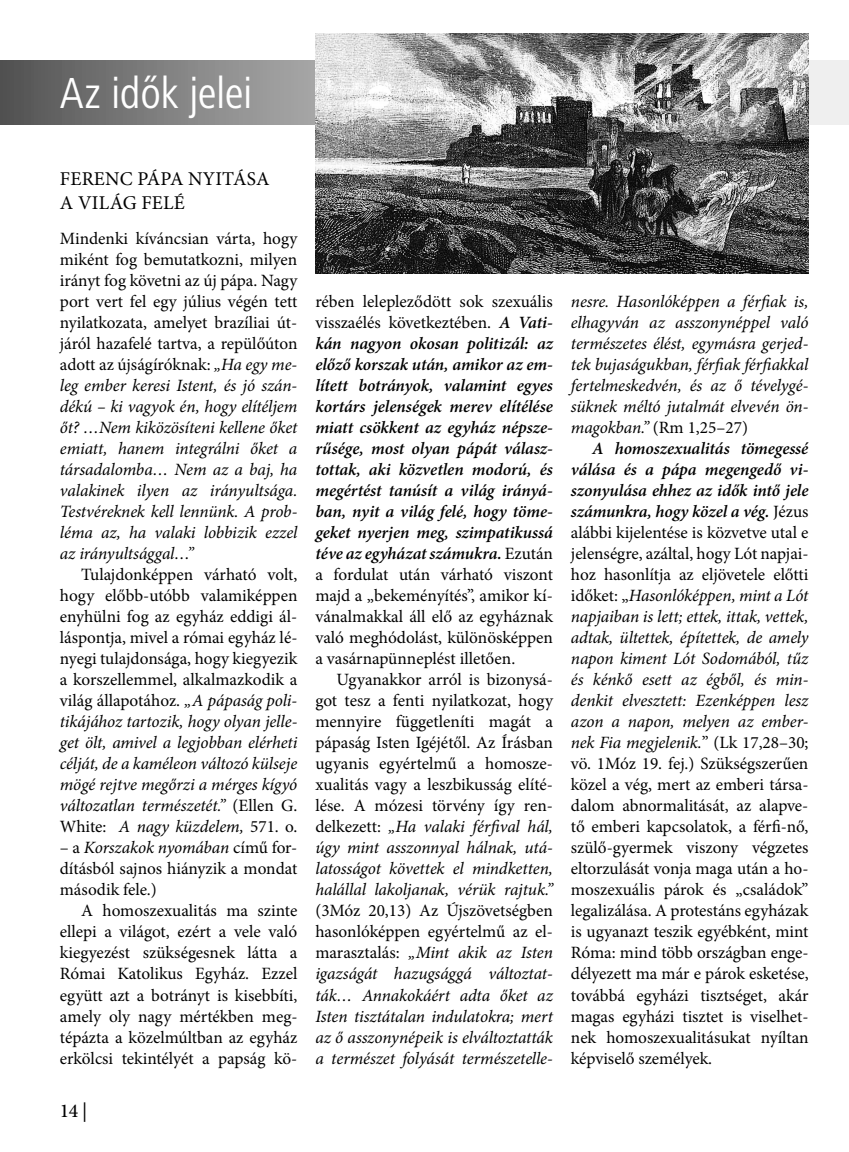
<style>
.page{position:relative;width:849px;height:1152px;background:#fff}
.page>*{position:absolute;margin:0;border:0;box-sizing:border-box;transform-origin:0 0}
.t1{font:condensed 45px "Frutiger Next LT";letter-spacing:-.01em;color:#fff}
.t2{font:19.5px/23.4px "Minion Pro";letter-spacing:.01em;color:#000}
.t3{font:500 19.5px "Minion Pro";color:#000}
.t4{font:17.25px/21px "Minion Pro";color:#000;text-align:justify}
.t5{font:italic 17.25px/21px "Minion Pro";letter-spacing:-.01em;color:#000;text-align:justify}
.t6{font:italic 600 17.25px/21px "Minion Pro";color:#000;text-align:justify}
.s1{font-style:normal}
.s2{font-style:italic}
.s3{font-weight:400;font-style:normal}
.s4{font-weight:600;font-style:italic}
</style>
<div class="page">
<svg style="left:0;top:60px;width:849px;height:64px;background:#8a8a8a"></svg>
<img style="left:315px;top:33px;width:493px;height:240px">
<h1 class="t1" style="left:60px;top:67px;width:194px">Az idők jelei</h1>
<p class="t2" style="left:60px;top:167px;width:211px">FERENC PÁPA NYITÁSA<br>A VILÁG FELÉ</p>
<p class="t5" style="left:60px;top:228px;width:239px"><span class="s1">Mindenki kíváncsian várta, hogy miként fog bemutatkozni, milyen irányt fog követni az új pápa. Nagy port vert fel egy július végén tett nyilatkozata, amelyet brazíliai út&shy;járól hazafelé tartva, a repülőúton adott az újságíróknak:</span> „Ha egy me&shy;leg ember keresi Istent, és jó szán&shy;dékú – ki vagyok én, hogy elítéljem őt? …Nem kiközösíteni kellene őket emiatt, hanem integrálni őket a társadalomba… Nem az a baj, ha valakinek ilyen az irányultsága.<br>Testvéreknek kell lennünk. A prob&shy;léma az, ha valaki lobbizik ezzel az irányultsággal…”</p>
<p class="t4" style="left:60px;top:564px;width:239px;text-indent:21px">Tulajdonképpen várható volt, hogy előbb-utóbb valamiképpen enyhülni fog az egyház eddigi ál&shy;láspontja, mivel a római egyház lé&shy;nyegi tulajdonsága, hogy kiegyezik a korszellemmel, alkalmazkodik a világ állapotához. <span class="s2">„A pápaság poli&shy;tikájához tartozik, hogy olyan jelle&shy;get ölt, amivel a legjobban elérheti célját, de a kaméleon változó külseje mögé rejtve megőrzi a mérges kígyó változatlan természetét.”</span> (Ellen G.<br>White: <span class="s2">A nagy küzdelem,</span> 571. o.</p>
<p class="t4" style="left:60px;top:837px;width:239px">– a <span class="s2">Korszakok nyomában</span> című for&shy;dításból sajnos hiányzik a mondat második fele.)</p>
<p class="t4" style="left:60px;top:900px;width:239px;text-indent:21px">A homoszexualitás ma szinte ellepi a világot, ezért a vele való kiegyezést szükségesnek látta a Római Katolikus Egyház. Ezzel együtt azt a botrányt is kisebbíti, amely oly nagy mértékben meg&shy;tépázta a közelmúltban az egyház erkölcsi tekintélyét a papság kö-</p>
<p class="t3" style="left:60px;top:1097px;width:29px">14 |</p>
<p class="t6" style="left:315px;top:291px;width:239px"><span class="s3">rében lelepleződött sok szexuális visszaélés következtében.</span> A Vati&shy;kán nagyon okosan politizál: az előző korszak után, amikor az em&shy;lített botrányok, valamint egyes kortárs jelenségek merev elítélése miatt csökkent az egyház népsze&shy;rűsége, most olyan pápát válasz&shy;tottak, aki közvetlen modorú, és megértést tanúsít a világ irányá&shy;ban, nyit a világ felé, hogy töme&shy;geket nyerjen meg, szimpatikussá téve az egyházat számukra. <span class="s3">Ezután a fordulat után várható viszont majd a „bekeményítés”, amikor kí&shy;vánalmakkal áll elő az egyháznak való meghódolást, különösképpen a vasárnapünneplést illetően.</span></p>
<p class="t4" style="left:315px;top:669px;width:239px;text-indent:21px">Ugyanakkor arról is bizonysá&shy;got tesz a fenti nyilatkozat, hogy mennyire függetleníti magát a pápaság Isten Igéjétől. Az Írásban ugyanis egyértelmű a homosze&shy;xualitás vagy a leszbikusság elíté&shy;lése. A mózesi törvény így ren&shy;delkezett: <span class="s2">„Ha valaki férfival hál, úgy mint asszonnyal hálnak, utá&shy;latosságot követtek el mindketten, halállal lakoljanak, vérük rajtuk.”</span></p>
<p class="t5" style="left:315px;top:900px;width:239px"><span class="s1">(3Móz 20,13) Az Újszövetségben hasonlóképpen egyértelmű az el&shy;marasztalás:</span> „Mint akik az Isten igazságát hazugsággá változtat&shy;ták… Annakokáért adta őket az Isten tisztátalan indulatokra; mert az ő asszonynépeik is elváltoztatták a természet folyását természetelle-</p>
<p class="t5" style="left:571px;top:291px;width:239px">nesre. Hasonlóképpen a férfiak is, elhagyván az asszonynéppel való természetes élést, egymásra gerjed&shy;tek bujaságukban, férfiak férfiakkal fertelmeskedvén, és az ő tévelygé&shy;süknek méltó jutalmát elvevén ön&shy;magokban.” <span class="s1">(Rm 1,25–27)</span></p>
<p class="t4" style="left:571px;top:438px;width:239px;text-indent:21px"><span class="s4">A homoszexualitás tömegessé válása és a pápa megengedő vi&shy;szonyulása ehhez az idők intő jele számunkra, hogy közel a vég.</span> Jézus alábbi kijelentése is közvetve utal e jelenségre, azáltal, hogy Lót napjai&shy;hoz hasonlítja az eljövetele előtti időket: „<span class="s2">Hasonlóképpen, mint a Lót napjaiban is lett; ettek, ittak, vettek, adtak, ültettek, építettek, de amely napon kiment Lót Sodomából, tűz és kénkő esett az égből, és min&shy;denkit elvesztett: Ezenképpen lesz azon a napon, melyen az ember&shy;nek Fia megjelenik.</span>” (Lk 17,28–30; vö. 1Móz 19. fej.) Szükségszerűen közel a vég, mert az emberi társa&shy;dalom abnor malitását, az alapve&shy;tő emberi kapcsolatok, a férfi-nő, szülő-gyermek viszony végzetes eltorzulását vonja maga után a ho&shy;moszexuális párok és „családok” legalizálása. A protestáns egyházak is ugyanazt teszik egyébként, mint Róma: mind több országban enge&shy;délyezett ma már e párok esketése, továbbá egyházi tisztséget, akár magas egyházi tisztet is viselhet&shy;nek homoszexualitásukat nyíltan képviselő személyek.</p>
</div>
